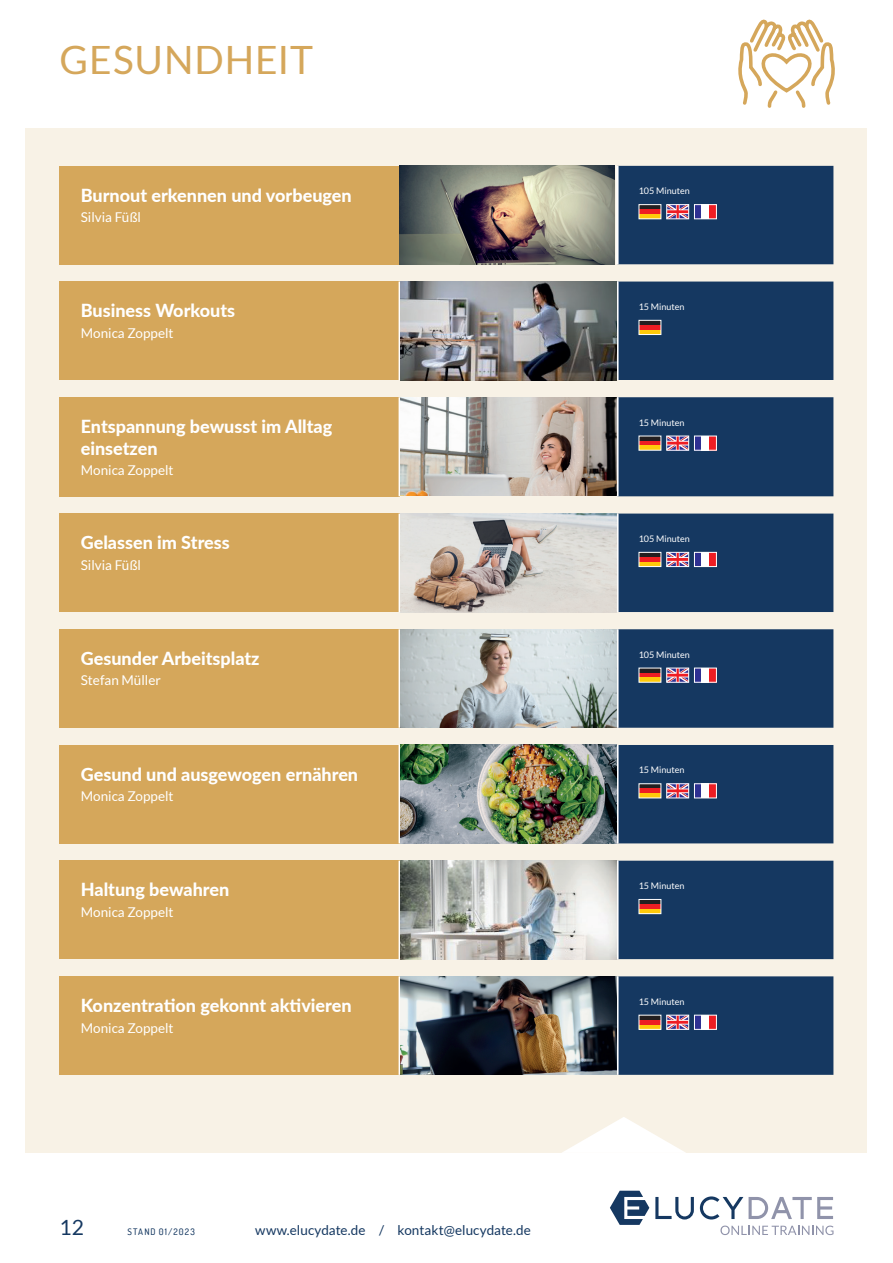
<style>
.page{position:relative;width:893px;height:1263px;background:#fff}
.page>*{position:absolute;margin:0;border:0;box-sizing:border-box;transform-origin:0 0}
.t1{font:39px "Lato";letter-spacing:.025em;color:#d5a75b}
.t2{font:21px "Lato";color:#153861}
.t3{font:800 18px/21.6px "Lato";color:#fff}
.t4{font:13.5px "Lato";color:#fff}
.t5{font:13.5px "Lato";color:#153861}
.t6{font:9px "Lato";color:#fff}
.t7{font:500 9px "Dosis";letter-spacing:.125em;color:#153861}
</style>
<div class="page">
<svg style="left:749px;top:1197px;width:84px;height:22px"></svg>
<svg style="left:655px;top:1196px;width:88px;height:23px"></svg>
<svg style="left:610px;top:1191px;width:39px;height:34px"></svg>
<svg style="left:720px;top:1225px;width:113px;height:10px"></svg>
<div style="left:26px;top:128px;width:841px;height:1024px;background:#f8f2e6"></div>
<svg style="left:561px;top:1117px;width:125px;height:36px"></svg>
<svg style="left:738px;top:19px;width:97px;height:89px"></svg>
<div style="left:60px;top:166px;width:340px;height:98px;background:#d5a75b"></div>
<hr style="left:616px;top:166px;width:3px;height:98px;background:#fff">
<img style="left:400px;top:166px;width:215px;height:98px">
<div style="left:618px;top:166px;width:215px;height:98px;background:#153861"></div>
<div style="left:666px;top:204px;width:23px;height:15px;border:1px solid #fff"></div>
<div style="left:694px;top:205px;width:8px;height:14px;background:#2e3092"></div>
<div style="left:702px;top:205px;width:7px;height:14px;background:#fff"></div>
<div style="left:709px;top:205px;width:7px;height:14px;background:#ee1d23"></div>
<div style="left:694px;top:204px;width:23px;height:15px;border:1px solid #fff"></div>
<div style="left:60px;top:282px;width:340px;height:98px;background:#d5a75b"></div>
<div style="left:619px;top:282px;width:214px;height:98px;background:#153861"></div>
<hr style="left:399px;top:282px;width:2px;height:98px;background:#fff">
<hr style="left:616px;top:282px;width:3px;height:98px;background:#fff">
<img style="left:401px;top:282px;width:216px;height:98px">
<div style="left:639px;top:320px;width:22px;height:5px;background:#231f20"></div>
<div style="left:639px;top:325px;width:22px;height:5px;background:#ee1d23"></div>
<hr style="left:639px;top:330px;width:22px;height:4px;background:#feca0a">
<div style="left:639px;top:320px;width:22px;height:15px;border:1px solid #fff"></div>
<div style="left:60px;top:397px;width:340px;height:99px;background:#d5a75b"></div>
<hr style="left:399px;top:397px;width:2px;height:99px;background:#fff">
<img style="left:401px;top:397px;width:216px;height:99px">
<div style="left:617px;top:397px;width:216px;height:99px;background:#153861"></div>
<div style="left:666px;top:436px;width:23px;height:14px;border:1px solid #fff"></div>
<div style="left:694px;top:436px;width:8px;height:14px;background:#2e3092"></div>
<div style="left:702px;top:436px;width:7px;height:14px;background:#fff"></div>
<div style="left:709px;top:436px;width:7px;height:14px;background:#ee1d23"></div>
<div style="left:694px;top:436px;width:23px;height:14px;border:1px solid #fff"></div>
<div style="left:60px;top:514px;width:340px;height:98px;background:#d5a75b"></div>
<hr style="left:399px;top:514px;width:2px;height:98px;background:#fff">
<img style="left:401px;top:514px;width:216px;height:98px">
<div style="left:617px;top:514px;width:216px;height:98px;background:#153861"></div>
<div style="left:666px;top:552px;width:23px;height:15px;border:1px solid #fff"></div>
<div style="left:694px;top:552px;width:8px;height:14px;background:#2e3092"></div>
<div style="left:702px;top:552px;width:7px;height:14px;background:#fff"></div>
<div style="left:709px;top:552px;width:7px;height:14px;background:#ee1d23"></div>
<div style="left:694px;top:552px;width:23px;height:15px;border:1px solid #fff"></div>
<div style="left:60px;top:629px;width:340px;height:99px;background:#d5a75b"></div>
<hr style="left:399px;top:629px;width:2px;height:99px;background:#fff">
<img style="left:401px;top:629px;width:216px;height:99px">
<div style="left:617px;top:629px;width:216px;height:99px;background:#153861"></div>
<div style="left:666px;top:668px;width:23px;height:14px;border:1px solid #fff"></div>
<div style="left:694px;top:668px;width:8px;height:14px;background:#2e3092"></div>
<div style="left:702px;top:668px;width:7px;height:14px;background:#fff"></div>
<div style="left:709px;top:668px;width:7px;height:14px;background:#ee1d23"></div>
<div style="left:694px;top:668px;width:23px;height:14px;border:1px solid #fff"></div>
<div style="left:60px;top:745px;width:340px;height:98px;background:#d5a75b"></div>
<hr style="left:399px;top:745px;width:2px;height:98px;background:#fff">
<img style="left:401px;top:745px;width:216px;height:98px">
<div style="left:617px;top:745px;width:216px;height:98px;background:#153861"></div>
<div style="left:666px;top:783px;width:23px;height:15px;border:1px solid #fff"></div>
<div style="left:694px;top:784px;width:8px;height:14px;background:#2e3092"></div>
<div style="left:702px;top:784px;width:7px;height:14px;background:#fff"></div>
<div style="left:709px;top:784px;width:7px;height:14px;background:#ee1d23"></div>
<div style="left:694px;top:783px;width:23px;height:15px;border:1px solid #fff"></div>
<div style="left:60px;top:861px;width:340px;height:98px;background:#d5a75b"></div>
<div style="left:619px;top:861px;width:214px;height:98px;background:#153861"></div>
<hr style="left:399px;top:861px;width:2px;height:98px;background:#fff">
<hr style="left:616px;top:861px;width:3px;height:98px;background:#fff">
<img style="left:401px;top:861px;width:216px;height:98px">
<div style="left:639px;top:899px;width:22px;height:5px;background:#231f20"></div>
<div style="left:639px;top:904px;width:22px;height:5px;background:#ee1d23"></div>
<div style="left:639px;top:909px;width:22px;height:5px;background:#feca0a"></div>
<div style="left:639px;top:899px;width:22px;height:15px;border:1px solid #fff"></div>
<div style="left:60px;top:976px;width:340px;height:99px;background:#d5a75b"></div>
<hr style="left:399px;top:976px;width:2px;height:99px;background:#fff">
<img style="left:401px;top:976px;width:216px;height:99px">
<div style="left:617px;top:976px;width:216px;height:99px;background:#153861"></div>
<div style="left:666px;top:1015px;width:23px;height:15px;border:1px solid #fff"></div>
<div style="left:694px;top:1015px;width:8px;height:14px;background:#2e3092"></div>
<div style="left:702px;top:1015px;width:7px;height:14px;background:#fff"></div>
<div style="left:709px;top:1015px;width:7px;height:14px;background:#ee1d23"></div>
<div style="left:694px;top:1015px;width:23px;height:15px;border:1px solid #fff"></div>
<h1 class="t1" style="left:60px;top:38px;width:255px">GESUNDHEIT</h1>
<p class="t3" style="left:81px;top:183px;width:273px">Burnout erkennen und vorbeugen</p>
<p class="t4" style="left:81px;top:210px;width:62px">Silvia Füßl</p>
<p class="t6" style="left:639px;top:186px;width:53px">105 Minuten</p>
<p class="t3" style="left:81px;top:299px;width:156px">Business Workouts</p>
<p class="t4" style="left:81px;top:325px;width:94px">Monica Zoppelt</p>
<p class="t6" style="left:639px;top:302px;width:47px">15 Minuten</p>
<p class="t3" style="left:81px;top:415px;width:253px">Entspannung bewusst im Alltag einsetzen</p>
<p class="t4" style="left:81px;top:463px;width:94px">Monica Zoppelt</p>
<p class="t6" style="left:639px;top:417px;width:47px">15 Minuten</p>
<p class="t3" style="left:81px;top:531px;width:151px">Gelassen im Stress</p>
<p class="t4" style="left:81px;top:557px;width:62px">Silvia Füßl</p>
<p class="t6" style="left:639px;top:534px;width:53px">105 Minuten</p>
<p class="t3" style="left:81px;top:647px;width:180px">Gesunder Arbeitsplatz</p>
<p class="t4" style="left:81px;top:673px;width:82px">Stefan Müller</p>
<p class="t6" style="left:639px;top:649px;width:53px">105 Minuten</p>
<p class="t3" style="left:81px;top:763px;width:279px">Gesund und ausgewogen ernähren</p>
<p class="t4" style="left:81px;top:789px;width:94px">Monica Zoppelt</p>
<p class="t6" style="left:639px;top:765px;width:47px">15 Minuten</p>
<p class="t3" style="left:81px;top:878px;width:150px">Haltung bewahren</p>
<p class="t4" style="left:81px;top:904px;width:94px">Monica Zoppelt</p>
<p class="t6" style="left:639px;top:881px;width:47px">15 Minuten</p>
<p class="t3" style="left:81px;top:994px;width:272px">Konzentration gekonnt aktivieren</p>
<p class="t4" style="left:81px;top:1020px;width:94px">Monica Zoppelt</p>
<p class="t6" style="left:639px;top:996px;width:47px">15 Minuten</p>
<p class="t2" style="left:60px;top:1216px;width:26px">12</p>
<p class="t7" style="left:128px;top:1226px;width:69px">STAND 01/2023</p>
<p class="t5" style="left:255px;top:1223px;width:277px">www.elucydate.de / kontakt@elucydate.de</p>
</div>
